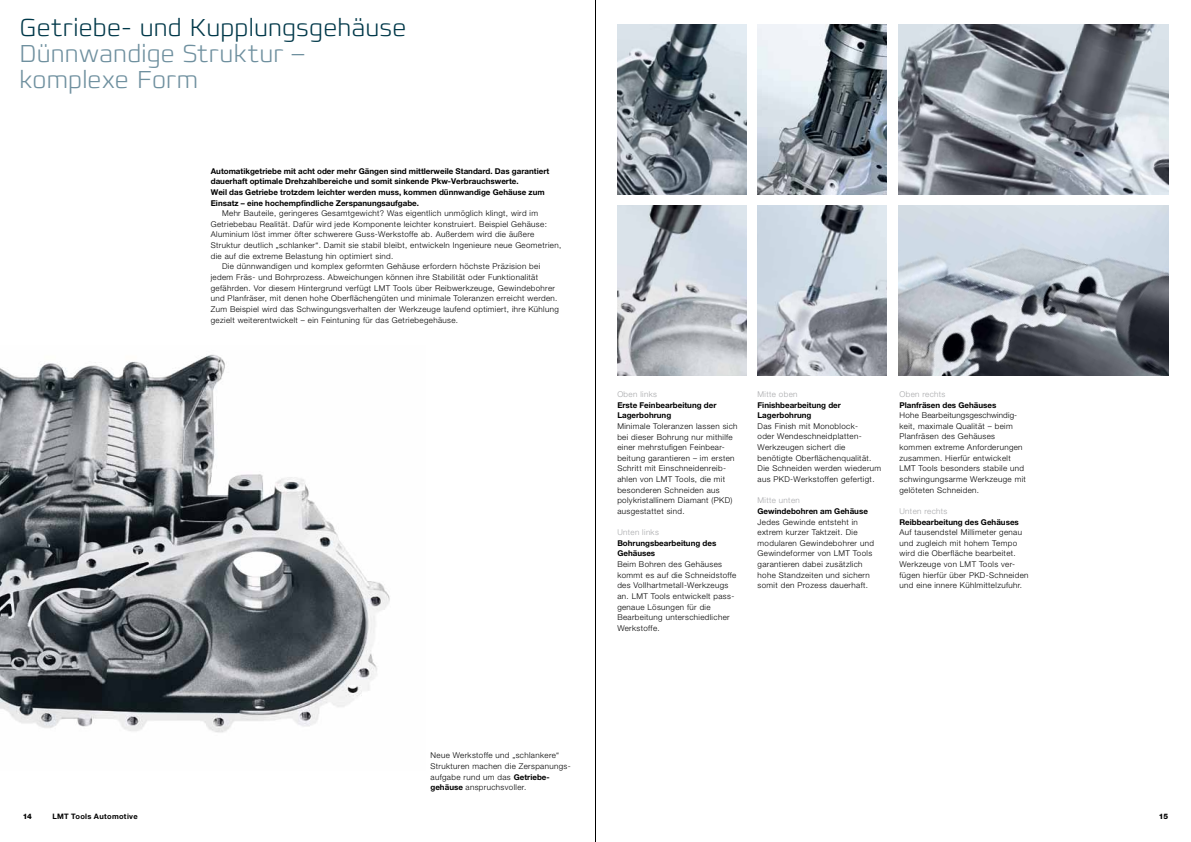
<style>
.page{position:relative;width:1191px;height:842px;background:#fff}
.page>*{position:absolute;margin:0;border:0;box-sizing:border-box;transform-origin:0 0}
.t1{font:200 25px/26px "Francker W1 G";letter-spacing:.005em;color:#6f909f}
.t2{font:200 25px "Francker W1 G";letter-spacing:.005em;color:#003849}
.t3{font:300 8px/10.6px "Helvetica Neue LT Pro";letter-spacing:.045em;color:#000}
.t4{font:700 8px/10.6px "Helvetica Neue LT Pro";color:#000}
.t5{font:300 8px "Helvetica Neue LT Pro";letter-spacing:.045em;color:#a7a8aa}
.t6{font:700 7.5px "Helvetica Neue LT Pro";letter-spacing:.04em;color:#000}
.t7{font:800 7.5px "Helvetica Neue LT Pro";color:#000}
.s1{font-weight:700}
</style>
<div class="page">
<img style="left:617px;top:25px;width:129px;height:170px">
<img style="left:0;top:354px;width:390px;height:379px">
<img style="left:757px;top:25px;width:129px;height:170px">
<img style="left:899px;top:25px;width:269px;height:170px">
<img style="left:617px;top:205px;width:129px;height:170px">
<img style="left:899px;top:206px;width:269px;height:170px">
<img style="left:757px;top:205px;width:129px;height:170px">
<hr style="left:595px;top:0;width:1px;height:842px;background:#000">
<h1 class="t2" style="left:19px;top:12px;width:388px">Getriebe- und Kupplungsgehäuse</h1>
<h1 class="t1" style="left:19px;top:41px;width:286px">Dünnwandige Struktur – komplexe Form</h1>
<p class="t4" style="left:211px;top:165px;width:340px">Automatikgetriebe mit acht oder mehr Gängen sind mittlerweile Standard. Das garantiert dauerhaft optimale Drehzahlbereiche und somit sinkende Pkw-Verbrauchswerte.<br>Weil das Getriebe trotzdem leichter werden muss, kommen dünnwandige Gehäuse zum Einsatz – eine hochempfindliche Zerspanungsaufgabe.</p>
<p class="t3" style="left:222px;top:208px;width:317px">Mehr Bauteile, geringeres Gesamtgewicht? Was eigentlich unmöglich klingt, wird im</p>
<p class="t3" style="left:211px;top:218px;width:337px">Getriebebau Realität. Dafür wird jede Komponente leichter konstruiert. Beispiel Gehäuse:</p>
<p class="t3" style="left:211px;top:229px;width:325px">Aluminium löst immer öfter schwerere Guss-Werkstoffe ab. Außerdem wird die äußere</p>
<p class="t3" style="left:211px;top:240px;width:352px">Struktur deutlich „schlanker“. Damit sie stabil bleibt, entwickeln Ingenieure neue Geometrien,</p>
<p class="t3" style="left:211px;top:250px;width:184px">die auf die extreme Belastung hin optimiert sind.</p>
<p class="t3" style="left:222px;top:261px;width:320px">Die dünnwandigen und komplex geformten Gehäuse erfordern höchste Präzision bei</p>
<p class="t3" style="left:211px;top:272px;width:329px">jedem Fräs- und Bohrprozess. Abweichungen können ihre Stabilität oder Funktionalität</p>
<p class="t3" style="left:211px;top:282px;width:346px">gefährden. Vor diesem Hintergrund verfügt LMT Tools über Reibwerkzeuge, Gewindebohrer</p>
<p class="t3" style="left:211px;top:293px;width:348px">und Planfräser, mit denen hohe Oberflächengüten und minimale Toleranzen erreicht werden.</p>
<p class="t3" style="left:211px;top:304px;width:349px">Zum Beispiel wird das Schwingungsverhalten der Werkzeuge laufend optimiert, ihre Kühlung</p>
<p class="t3" style="left:211px;top:314px;width:249px">gezielt weiterentwickelt – ein Feintuning für das Getriebegehäuse.</p>
<p class="t5" style="left:617px;top:389px;width:41px">Oben links</p>
<p class="t4" style="left:617px;top:399px;width:101px">Erste Feinbearbeitung der<br>Lagerbohrung</p>
<p class="t3" style="left:617px;top:421px;width:122px">Minimale Toleranzen lassen sich bei dieser Bohrung nur mithilfe einer mehrstufigen Feinbear&shy;beitung garantieren – im ersten<br>Schritt mit Einschneidenreib&shy;ahlen von LMT Tools, die mit besonderen Schneiden aus polykristallinem Diamant (PKD) ausgestattet sind.</p>
<p class="t5" style="left:617px;top:527px;width:43px">Unten links</p>
<p class="t4" style="left:617px;top:537px;width:100px">Bohrungsbearbeitung des<br>Gehäuses</p>
<p class="t3" style="left:617px;top:559px;width:121px">Beim Bohren des Gehäuses kommt es auf die Schneidstoffe des Vollhartmetall-Werkzeugs an. LMT Tools entwickelt pass&shy;genaue Lösungen für die<br>Bearbeitung unterschiedlicher<br>Werkstoffe.</p>
<p class="t5" style="left:757px;top:389px;width:41px">Mitte oben</p>
<p class="t4" style="left:757px;top:399px;width:85px">Finishbearbeitung der<br>Lagerbohrung</p>
<p class="t3" style="left:757px;top:420px;width:125px">Das Finish mit Monoblock-<br>oder Wendeschneidplatten-<br>Werkzeugen sichert die benötigte Oberflächenqualität.<br>Die Schneiden werden wiederum aus PKD-Werkstoffen gefertigt.</p>
<p class="t5" style="left:757px;top:495px;width:44px">Mitte unten</p>
<p class="t4" style="left:757px;top:506px;width:112px">Gewindebohren am Gehäuse</p>
<p class="t3" style="left:757px;top:516px;width:118px">Jedes Gewinde entsteht in extrem kurzer Taktzeit. Die modularen Gewindebohrer und<br>Gewindeformer von LMT Tools garantieren dabei zusätzlich hohe Standzeiten und sichern somit den Prozess dauerhaft.</p>
<p class="t5" style="left:899px;top:389px;width:47px">Oben rechts</p>
<p class="t4" style="left:899px;top:399px;width:98px">Planfräsen des Gehäuses</p>
<p class="t3" style="left:899px;top:410px;width:128px">Hohe Bearbeitungsgeschwindig&shy;keit, maximale Qualität – beim<br>Planfräsen des Gehäuses kommen extreme Anforderungen zusammen. Hierfür entwickelt<br>LMT Tools besonders stabile und schwingungsarme Werkzeuge mit gelöteten Schneiden.</p>
<p class="t5" style="left:899px;top:506px;width:49px">Unten rechts</p>
<p class="t4" style="left:899px;top:516px;width:121px">Reibbearbeitung des Gehäuses</p>
<p class="t3" style="left:899px;top:527px;width:130px">Auf tausendstel Millimeter genau und zugleich mit hohem Tempo wird die Oberfläche bearbeitet.<br>Werkzeuge von LMT Tools ver&shy;fügen hierfür über PKD-Schneiden und eine innere Kühlmittelzufuhr.</p>
<p class="t3" style="left:430px;top:750px;width:142px">Neue Werkstoffe und „schlankere“<br>Strukturen machen die Zerspanungs&shy;aufgabe rund um das <span class="s1">Getriebe&shy;gehäuse</span> anspruchsvoller.</p>
<p class="t7" style="left:23px;top:811px;width:11px">14</p>
<p class="t6" style="left:52px;top:811px;width:87px">LMT Tools Automotive</p>
<p class="t7" style="left:1158px;top:811px;width:11px">15</p>
</div>
